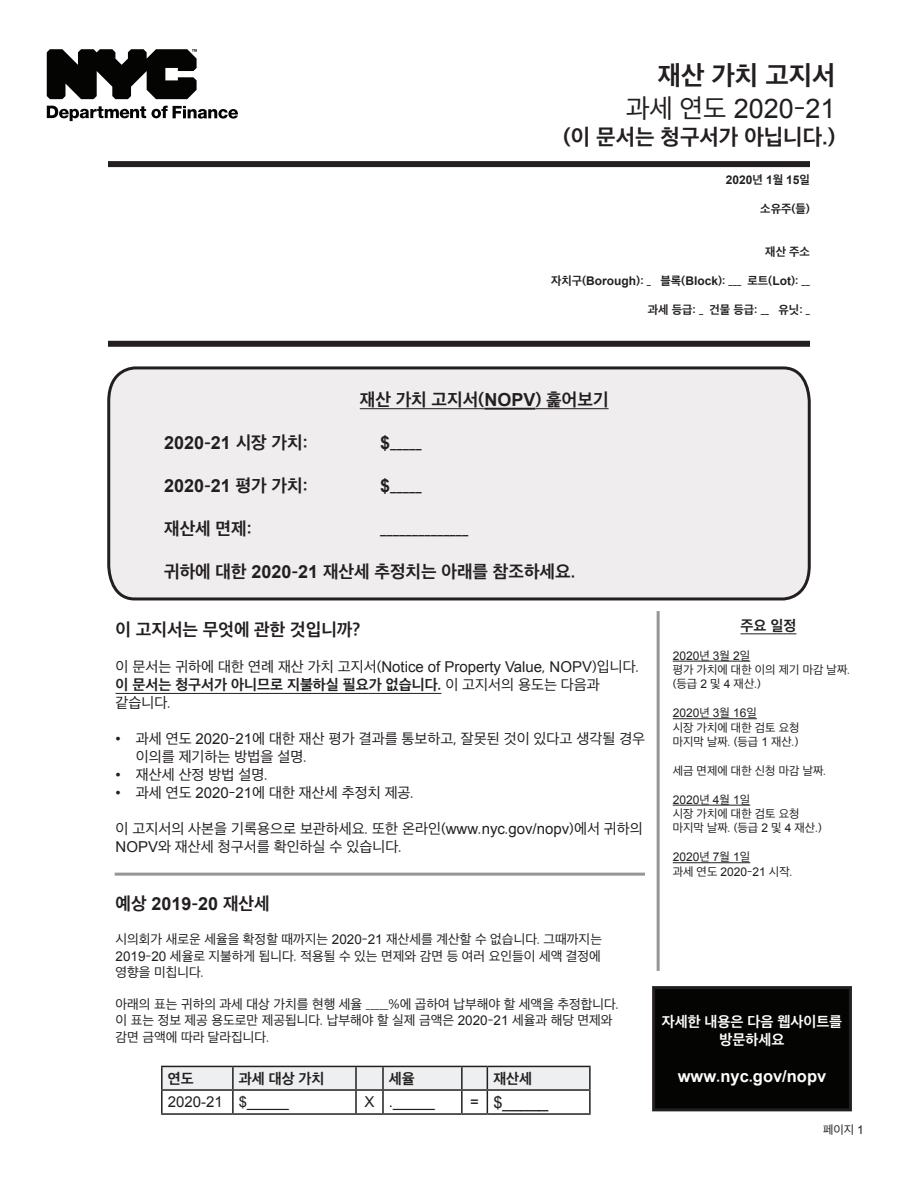
<style>
.page{position:relative;width:918px;height:1188px;background:#fff}
.page>*{position:absolute;margin:0;border:0;box-sizing:border-box;transform-origin:0 0}
.t1{font:27px "Arial";color:#231f20}
.t2{font:700 27px "Apple SD Gothic Neo";color:#231f20}
.t3{font:700 22.5px "Apple SD Gothic Neo";color:#231f20}
.t4{font:700 18px "Apple SD Gothic Neo";color:#231f20}
.t5{font:700 18px "Arial";color:#231f20}
.t6{font:700 16.5px "Arial";color:#fff}
.t7{font:16.5px "Arial";color:#231f20}
.t8{font:15px/18px "Apple SD Gothic Neo";color:#231f20}
.t9{font:15px "Arial";color:#231f20}
.t10{font:700 15px/18px "Apple SD Gothic Neo";color:#fff;text-align:center}
.t11{font:700 15px "Apple SD Gothic Neo";color:#231f20}
.t12{font:13.5px/16.2px "Apple SD Gothic Neo";color:#231f20;text-align:justify}
.t13{font:12px/14.4px "Apple SD Gothic Neo";color:#231f20}
.t14{font:700 12px "Apple SD Gothic Neo";color:#231f20}
.t15{font:12px "Arial";color:#231f20}
.t16{font:700 12px "Arial";color:#231f20}
.s1{font-family:"Apple SD Gothic Neo"}
.s2{font-family:"Arial"}
.s3{font-weight:700}
.s4{font-size:15px}
</style>
<div class="page">
<div style="left:108px;top:161px;width:702px;height:6px;background:#231f20"></div>
<div style="left:108px;top:341px;width:702px;height:6px;background:#231f20"></div>
<div style="left:107px;top:366px;width:704px;height:235px;background:#f0edee"></div>
<hr style="left:116px;top:693px;width:325px;height:1px;background:#231f20">
<hr style="left:161px;top:1091px;width:2px;height:22px;background:#231f20">
<hr style="left:589px;top:1091px;width:2px;height:22px;background:#231f20">
<hr style="left:161px;top:1113px;width:72px;height:2px;background:#231f20">
<hr style="left:233px;top:1113px;width:123px;height:2px;background:#231f20">
<hr style="left:356px;top:1113px;width:27px;height:2px;background:#231f20">
<hr style="left:383px;top:1113px;width:79px;height:2px;background:#231f20">
<hr style="left:462px;top:1113px;width:25px;height:2px;background:#231f20">
<hr style="left:487px;top:1113px;width:104px;height:2px;background:#231f20">
<hr style="left:161px;top:1066px;width:72px;height:1px;background:#231f20">
<hr style="left:161px;top:1067px;width:2px;height:22px;background:#231f20">
<hr style="left:487px;top:1066px;width:104px;height:1px;background:#231f20">
<svg style="left:162px;top:1066px;width:428px;height:48px"></svg>
<hr style="left:589px;top:1067px;width:2px;height:22px;background:#231f20">
<hr style="left:161px;top:1089px;width:72px;height:2px;background:#231f20">
<hr style="left:233px;top:1089px;width:123px;height:2px;background:#231f20">
<hr style="left:356px;top:1089px;width:27px;height:2px;background:#231f20">
<hr style="left:383px;top:1089px;width:79px;height:2px;background:#231f20">
<hr style="left:462px;top:1089px;width:25px;height:2px;background:#231f20">
<hr style="left:487px;top:1089px;width:104px;height:2px;background:#231f20">
<hr style="left:657px;top:611px;width:3px;height:360px;background:#969696">
<hr style="left:115px;top:873px;width:530px;height:3px;background:#969696">
<div style="left:654px;top:988px;width:196px;height:122px;background:#040503"></div>
<div style="left:652px;top:986px;width:200px;height:125px;border:3px solid #231f20"></div>
<hr style="left:741px;top:633px;width:55px;height:1px;background:#231f20">
<hr style="left:673px;top:661px;width:77px;height:1px;background:#231f20">
<hr style="left:673px;top:718px;width:84px;height:1px;background:#231f20">
<hr style="left:673px;top:805px;width:77px;height:1px;background:#231f20">
<hr style="left:673px;top:862px;width:77px;height:1px;background:#231f20">
<svg style="left:47px;top:106px;width:191px;height:15px"></svg>
<svg style="left:47px;top:49px;width:150px;height:50px"></svg>
<hr style="left:360px;top:408px;width:124px;height:1px;background:#231f20">
<hr style="left:484px;top:408px;width:51px;height:2px;background:#231f20">
<hr style="left:535px;top:408px;width:74px;height:1px;background:#231f20">
<h1 class="t2" style="left:658px;top:61px;width:179px">재산 가치 고지서</h1>
<h1 class="t1" style="left:626px;top:91px;width:211px"><span class="s1">과세 연도</span> 2020<span class="s1">-</span>21</h1>
<h2 class="t3" style="left:563px;top:125px;width:274px">(이 문서는 청구서가 아닙니다.)</h2>
<p class="t16" style="left:726px;top:172px;width:86px">2020<span class="s1">년</span> 1<span class="s1">월</span> 15<span class="s1">일</span></p>
<p class="t14" style="left:760px;top:202px;width:51px">소유주(들)</p>
<p class="t14" style="left:765px;top:245px;width:46px">재산 주소</p>
<p class="t14" style="left:551px;top:274px;width:260px">자치구(<span class="s2">Borough</span>): _ 블록(<span class="s2">Block</span>): ___ 로트(<span class="s2">Lot</span>): __</p>
<p class="t14" style="left:648px;top:303px;width:164px">과세 등급: _ 건물 등급: __ 유닛: _</p>
<p class="t4" style="left:360px;top:389px;width:250px">재산 가치 고지서(<span class="s2">NOPV</span>) 훑어보기</p>
<p class="t5" style="left:164px;top:431px;width:145px">2020<span class="s1">-</span>21 <span class="s1">시장 가치:</span></p>
<p class="t4" style="left:380px;top:433px;width:43px"><span class="s2">$</span>_____</p>
<p class="t5" style="left:164px;top:474px;width:145px">2020<span class="s1">-</span>21 <span class="s1">평가 가치:</span></p>
<p class="t4" style="left:380px;top:476px;width:43px"><span class="s2">$</span>_____</p>
<p class="t4" style="left:164px;top:519px;width:89px">재산세 면제:</p>
<p class="t4" style="left:380px;top:519px;width:90px">______________</p>
<p class="t4" style="left:164px;top:562px;width:413px">귀하에 대한 <span class="s2">2020</span>-<span class="s2">21</span> 재산세 추정치는 아래를 참조하세요.</p>
<p class="t4" style="left:116px;top:620px;width:246px">이 고지서는 무엇에 관한 것입니까?</p>
<p class="t8" style="left:116px;top:659px;width:525px">이 문서는 귀하에 대한 연례 재산 가치 고지서(<span class="s2">Notice of Property Value</span>, <span class="s2">NOPV</span>)입니다. <span class="s3">이 문서는 청구서가 아니므로 지불하실 필요가 없습니다.</span> 이 고지서의 용도는 다음과 같습니다.</p>
<p class="t8" style="left:136px;top:731px;width:511px;text-indent:-20px"><span class="s2">•</span> 과세 연도 <span class="s2">2020</span>-<span class="s2">21</span>에 대한 재산 평가 결과를 통보하고, 잘못된 것이 있다고 생각될 경우 이의를 제기하는 방법을 설명.</p>
<p class="t8" style="left:116px;top:767px;width:154px"><span class="s2">•</span> 재산세 산정 방법 설명.</p>
<p class="t8" style="left:116px;top:785px;width:300px"><span class="s2">•</span> 과세 연도 <span class="s2">2020</span>-<span class="s2">21</span>에 대한 재산세 추정치 제공.</p>
<p class="t8" style="left:116px;top:821px;width:529px">이 고지서의 사본을 기록용으로 보관하세요. 또한 온라인(<span class="s2">www</span>.<span class="s2">nyc</span>.<span class="s2">gov/nopv</span>)에서 귀하의<br><span class="s2">NOPV</span>와 재산세 청구서를 확인하실 수 있습니다.</p>
<p class="t4" style="left:116px;top:894px;width:156px">예상 <span class="s2">2019</span>-<span class="s2">20</span> 재산세</p>
<p class="t12" style="left:116px;top:932px;width:488px">시의회가 새로운 세율을 확정할 때까지는 <span class="s2">2020</span>-<span class="s2">21</span> 재산세를 계산할 수 없습니다. 그때까지는 <span class="s2">2019</span>-<span class="s2">20</span> 세율로 지불하게 됩니다. 적용될 수 있는 면제와 감면 등 여러 요인들이 세액 결정에 영향을 미칩니다.</p>
<p class="t12" style="left:116px;top:997px;width:505px;text-align:left">아래의 표는 귀하의 과세 대상 가치를 현행 세율 _____%에 곱하여 납부해야 할 세액을 추정합니다. 이 표는 정보 제공 용도로만 제공됩니다. 납부해야 할 실제 금액은 <span class="s2">2020</span>-<span class="s2">21</span> 세율과 해당 면제와 감면 금액에 따라 달라집니다.</p>
<p class="t11" style="left:168px;top:1071px;width:27px">연도</p>
<p class="t11" style="left:239px;top:1071px;width:87px">과세 대상 가치</p>
<p class="t11" style="left:389px;top:1071px;width:27px">세율</p>
<p class="t11" style="left:493px;top:1071px;width:40px">재산세</p>
<p class="t9" style="left:168px;top:1092px;width:123px">2020-21 $_____</p>
<p class="t9" style="left:364px;top:1092px;width:72px">X ._____</p>
<p class="t7" style="left:470px;top:1091px;width:80px"><span class="s4">=</span> $_____</p>
<p class="t11" style="left:741px;top:617px;width:57px">주요 일정</p>
<p class="t15" style="left:673px;top:648px;width:79px">2020<span class="s1">년</span> 3<span class="s1">월</span> 2<span class="s1">일</span></p>
<p class="t13" style="left:673px;top:663px;width:179px">평가 가치에 대한 이의 제기 마감 날짜. (등급 <span class="s2">2</span> 및 <span class="s2">4</span> 재산.)</p>
<p class="t15" style="left:673px;top:705px;width:86px">2020<span class="s1">년</span> 3<span class="s1">월</span> 16<span class="s1">일</span></p>
<p class="t13" style="left:673px;top:721px;width:128px">시장 가치에 대한 검토 요청 마지막 날짜. (등급 <span class="s2">1</span> 재산.)</p>
<p class="t13" style="left:673px;top:764px;width:155px">세금 면제에 대한 신청 마감 날짜.</p>
<p class="t15" style="left:673px;top:792px;width:79px">2020<span class="s1">년</span> 4<span class="s1">월</span> 1<span class="s1">일</span></p>
<p class="t13" style="left:673px;top:807px;width:151px">시장 가치에 대한 검토 요청 마지막 날짜. (등급 <span class="s2">2</span> 및 <span class="s2">4</span> 재산.)</p>
<p class="t15" style="left:673px;top:849px;width:79px">2020<span class="s1">년</span> 7<span class="s1">월</span> 1<span class="s1">일</span></p>
<p class="t13" style="left:673px;top:865px;width:121px">과세 연도 <span class="s2">2020</span>-<span class="s2">21</span> 시작.</p>
<p class="t10" style="left:662px;top:1013px;width:182px">자세한 내용은 다음 웹사이트를 방문하세요</p>
<p class="t6" style="left:678px;top:1066px;width:150px">www<span class="s1">.</span>nyc<span class="s1">.</span>gov/nopv</p>
<p class="t13" style="left:823px;top:1124px;width:42px">페이지 <span class="s2">1</span></p>
</div>
